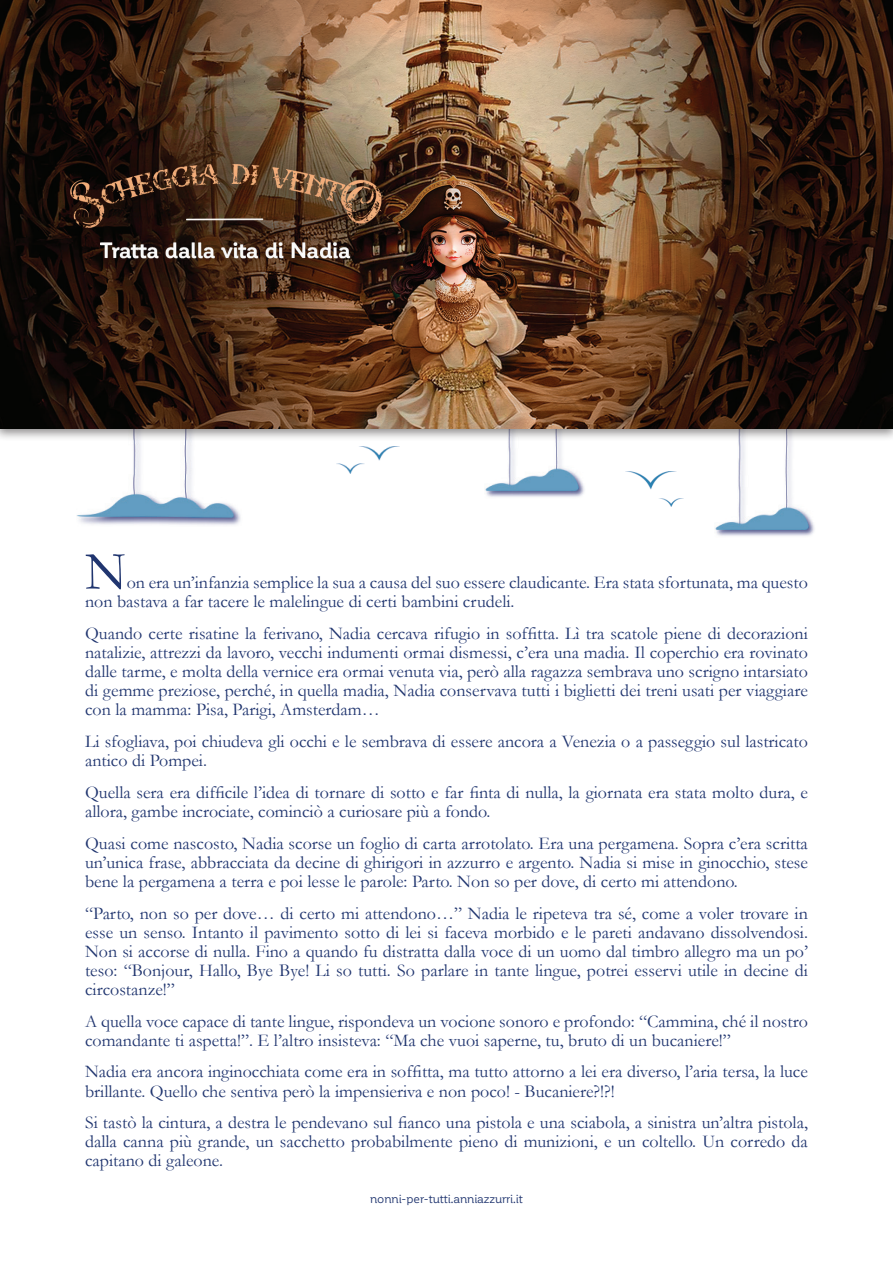
<style>
.page{position:relative;width:893px;height:1263px;background:#fff}
.page>*{position:absolute;margin:0;border:0;box-sizing:border-box;transform-origin:0 0}
.t1{font:54px "Garamond";color:#20356f}
.t2{font:18px/19px "Garamond";color:#20356f}
.t3{font:12px "Corporative Soft";letter-spacing:-.02em;color:#20356f}
</style>
<div class="page">
<img style="left:77px;top:442px;width:164px;height:83px">
<img style="left:485px;top:442px;width:100px;height:55px">
<img style="left:715px;top:442px;width:100px;height:94px">
<img style="left:337px;top:446px;width:62px;height:27px">
<img style="left:630px;top:472px;width:53px;height:35px">
<div style="left:0;top:0;width:893px;height:442px;background:#231f20;opacity:.5"></div>
<img style="left:0;top:0;width:893px;height:428px">
<h1 class="t1" style="left:85px;top:535px;width:43px">N</h1>
<p class="t2" style="left:85px;top:572px;width:724px;text-indent:42px">on era un’infanzia semplice la sua a causa del suo essere claudicante. Era stata sfortunata, ma questo non bastava a far tacere le malelingue di certi bambini crudeli.</p>
<p class="t2" style="left:85px;top:623px;width:724px;text-align:justify">Quando certe risatine la ferivano, Nadia cercava rifugio in soffitta. Lì tra scatole piene di decorazioni natalizie, attrezzi da lavoro, vecchi indumenti ormai dismessi, c’era una madia. Il coperchio era rovinato dalle tarme, e molta della vernice era ormai venuta via, però alla ragazza sembrava uno scrigno intarsiato di gemme preziose, perché, in quella madia, Nadia conservava tutti i biglietti dei treni usati per viaggiare con la mamma: Pisa, Parigi, Amsterdam…</p>
<p class="t2" style="left:85px;top:731px;width:724px">Li sfogliava, poi chiudeva gli occhi e le sembrava di essere ancora a Venezia o a passeggio sul lastricato antico di Pompei.</p>
<p class="t2" style="left:85px;top:782px;width:724px">Quella sera era difficile l’idea di tornare di sotto e far finta di nulla, la giornata era stata molto dura, e allora, gambe incrociate, cominciò a curiosare più a fondo.</p>
<p class="t2" style="left:85px;top:833px;width:724px;text-align:justify">Quasi come nascosto, Nadia scorse un foglio di carta arrotolato. Era una pergamena. Sopra c’era scritta un’unica frase, abbracciata da decine di ghirigori in azzurro e argento. Nadia si mise in ginocchio, stese bene la pergamena a terra e poi lesse le parole: Parto. Non so per dove, di certo mi attendono.</p>
<p class="t2" style="left:85px;top:903px;width:724px;text-align:justify">“Parto, non so per dove… di certo mi attendono…” Nadia le ripeteva tra sé, come a voler trovare in esse un senso. Intanto il pavimento sotto di lei si faceva morbido e le pareti andavano dissolvendosi.<br>Non si accorse di nulla. Fino a quando fu distratta dalla voce di un uomo dal timbro allegro ma un po’ teso: “Bonjour, Hallo, Bye Bye! Li so tutti. So parlare in tante lingue, potrei esservi utile in decine di circostanze!”</p>
<p class="t2" style="left:85px;top:1011px;width:724px">A quella voce capace di tante lingue, rispondeva un vocione sonoro e profondo: “Cammina, ché il nostro comandante ti aspetta!”. E l’altro insisteva: “Ma che vuoi saperne, tu, bruto di un bucaniere!”</p>
<p class="t2" style="left:85px;top:1062px;width:724px">Nadia era ancora inginocchiata come era in soffitta, ma tutto attorno a lei era diverso, l’aria tersa, la luce brillante. Quello che sentiva però la impensieriva e non poco! - Bucaniere?!?!</p>
<p class="t2" style="left:85px;top:1113px;width:724px;text-align:justify">Si tastò la cintura, a destra le pendevano sul fianco una pistola e una sciabola, a sinistra un’altra pistola, dalla canna più grande, un sacchetto probabilmente pieno di munizioni, e un coltello. Un corredo da capitano di galeone.</p>
<p class="t3" style="left:370px;top:1193px;width:154px">nonni-per-tutti.anniazzurri.it</p>
</div>
